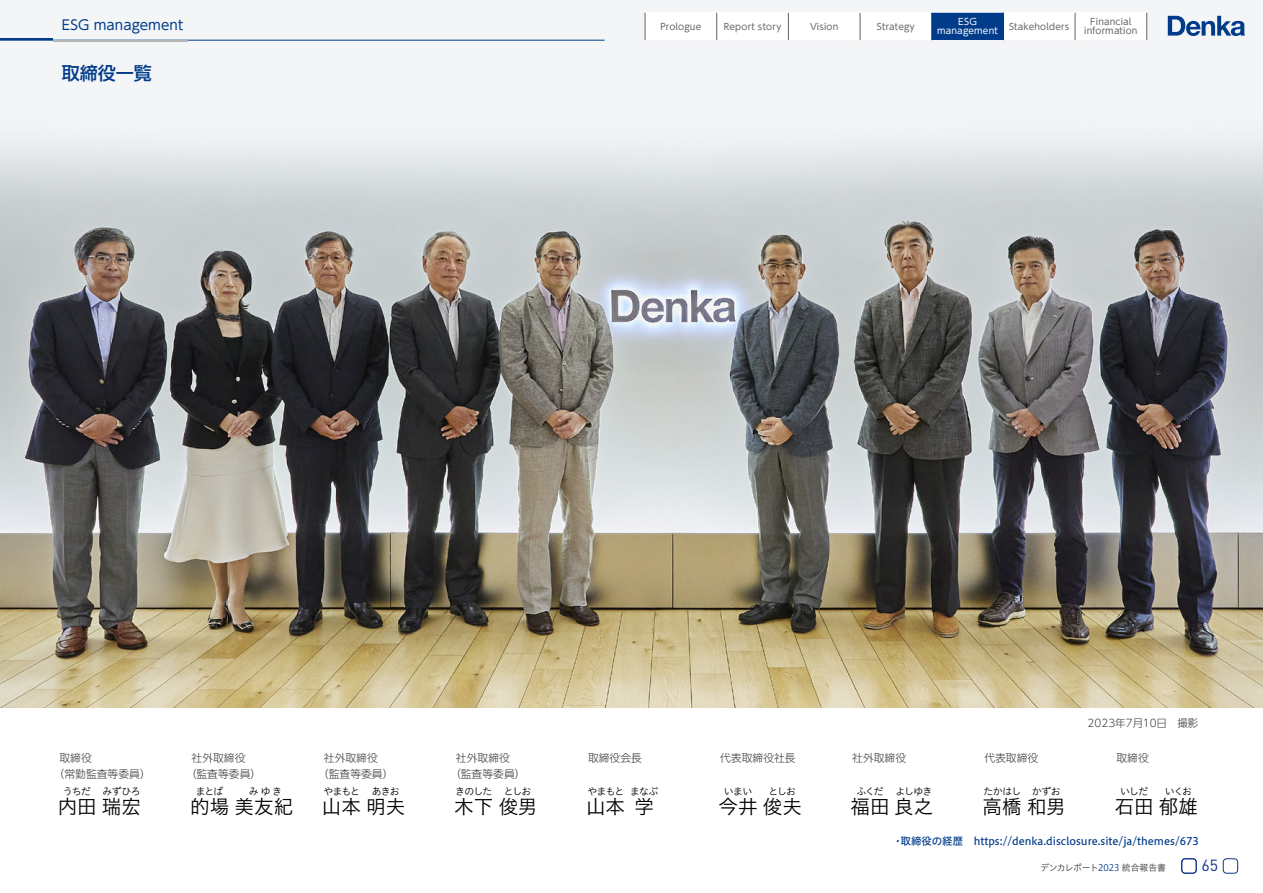
<style>
.page{position:relative;width:1263px;height:893px;background:#fff}
.page>*{position:absolute;margin:0;border:0;box-sizing:border-box;transform-origin:0 0}
.t1{font:19.65px "Hiragino UD Sans Std W3";color:#000}
.t2{font:500 18px "UD Shin Go Pro";color:#003c8a}
.t3{font:15.9px "DIN";color:#0c3388}
.t4{font:13.5px "UD Shin Go Pr 6 N";letter-spacing:.005em;color:#003c8a}
.t5{font:300 10.8px/16.2px "UD Shin Go Pro";color:#3e3a39}
.t6{font:10.5px "Hiragino UD Sans Std W5";color:#003c8a}
.t7{font:300 10.5px "UD Shin Go Pro";color:#3e3a39}
.t8{font:9.75px "Hiragino UD Sans Std W3";letter-spacing:-.075em;color:#000}
.t9{font:9px "UD Shin Go Pr 6 N";letter-spacing:.02em;color:#656464}
.t10{font:9px "Hiragino UD Sans Std W3";letter-spacing:-.01em;color:#3e3a39}
.t11{font:9px "UD Shin Go Pr 6 N";letter-spacing:.02em;color:#fff}
.s1{color:#003c8a}
</style>
<div class="page">
<img style="left:0;top:0;width:1263px;height:708px">
<hr style="left:0;top:40px;width:604px;height:1px;background:#003c8a">
<hr style="left:0;top:38px;width:53px;height:2px;background:#003c8a">
<hr style="left:53px;top:40px;width:135px;height:2px;background:#b5b6b6">
<div style="left:1223px;top:858px;width:15px;height:15px;border:1px solid #0c3388;border-radius:3px"></div>
<div style="left:1181px;top:858px;width:15px;height:15px;border:1px solid #0c3388;border-radius:3px"></div>
<svg style="left:1168px;top:16px;width:77px;height:20px"></svg>
<svg style="left:645px;top:12px;width:502px;height:28px"></svg>
<p class="t4" style="left:62px;top:14px;width:123px">ESG management</p>
<h2 class="t2" style="left:62px;top:59px;width:91px">取締役一覧</h2>
<p class="t9" style="left:660px;top:19px;width:42px">Prologue</p>
<p class="t9" style="left:724px;top:19px;width:59px">Report story</p>
<p class="t9" style="left:810px;top:19px;width:30px">Vision</p>
<p class="t9" style="left:877px;top:19px;width:39px">Strategy</p>
<p class="t9" style="left:1090px;top:15px;width:43px">Financial</p>
<p class="t11" style="left:958px;top:15px;width:20px">ESG</p>
<p class="t9" style="left:1009px;top:19px;width:62px">Stakeholders</p>
<p class="t11" style="left:937px;top:24px;width:62px">management</p>
<p class="t9" style="left:1084px;top:24px;width:55px">information</p>
<p class="t5" style="left:54px;top:749px;width:99px;text-indent:6px">取締役<br>（常勤監査等委員(</p>
<p class="t8" style="left:63px;top:784px;width:29px">うちだ</p>
<h1 class="t1" style="left:58px;top:792px;width:85px">内田瑞宏</h1>
<p class="t8" style="left:103px;top:784px;width:39px">みずひろ</p>
<p class="t5" style="left:186px;top:749px;width:77px;text-indent:6px">社外取締役<br>（監査等委員(</p>
<p class="t8" style="left:196px;top:784px;width:29px">まとば</p>
<h1 class="t1" style="left:190px;top:792px;width:105px">的場美友紀</h1>
<p class="t8" style="left:249px;top:784px;width:35px">みゆき</p>
<p class="t5" style="left:318px;top:749px;width:77px;text-indent:6px">社外取締役<br>（監査等委員(</p>
<p class="t8" style="left:323px;top:784px;width:38px">やまもと</p>
<h1 class="t1" style="left:322px;top:792px;width:85px">山本明夫</h1>
<p class="t8" style="left:372px;top:784px;width:29px">あきお</p>
<p class="t5" style="left:450px;top:749px;width:77px;text-indent:6px">社外取締役<br>（監査等委員(</p>
<p class="t8" style="left:455px;top:784px;width:39px">きのした</p>
<h1 class="t1" style="left:454px;top:792px;width:85px">木下俊男</h1>
<p class="t8" style="left:504px;top:784px;width:29px">としお</p>
<p class="t5" style="left:588px;top:749px;width:55px">取締役会長</p>
<p class="t8" style="left:588px;top:784px;width:38px">やまもと</p>
<h1 class="t1" style="left:586px;top:792px;width:40px">山本</h1>
<p class="t8" style="left:630px;top:784px;width:30px">まなぶ</p>
<h1 class="t1" style="left:634px;top:792px;width:21px">学</h1>
<p class="t5" style="left:720px;top:749px;width:77px">代表取締役社長</p>
<p class="t8" style="left:724px;top:784px;width:30px">いまい</p>
<h1 class="t1" style="left:718px;top:792px;width:85px">今井俊夫</h1>
<p class="t8" style="left:768px;top:784px;width:29px">としお</p>
<p class="t5" style="left:852px;top:749px;width:55px">社外取締役</p>
<p class="t8" style="left:856px;top:784px;width:28px">ふくだ</p>
<h1 class="t1" style="left:850px;top:792px;width:84px">福田良之</h1>
<p class="t8" style="left:895px;top:784px;width:38px">よしゆき</p>
<p class="t5" style="left:984px;top:749px;width:55px">代表取締役</p>
<p class="t8" style="left:983px;top:784px;width:39px">たかはし</p>
<h1 class="t1" style="left:983px;top:792px;width:85px">高橋和男</h1>
<p class="t8" style="left:1032px;top:784px;width:30px">かずお</p>
<p class="t7" style="left:1087px;top:714px;width:112px">2023年7月10日　撮影</p>
<p class="t5" style="left:1116px;top:749px;width:34px">取締役</p>
<p class="t8" style="left:1120px;top:784px;width:29px">いしだ</p>
<h1 class="t1" style="left:1115px;top:792px;width:85px">石田郁雄</h1>
<p class="t8" style="left:1165px;top:784px;width:29px">いくお</p>
<p class="t6" style="left:900px;top:833px;width:300px">取締役の経歴　https://denka.disclosure.site/ja/themes/673</p>
<p class="t6" style="left:893px;top:833px;width:12px">・</p>
<p class="t10" style="left:1040px;top:860px;width:127px">デンカレポート<span class="s1">2023</span> 統合報告書</p>
<h3 class="t3" style="left:1201px;top:855px;width:18px">65</h3>
</div>
